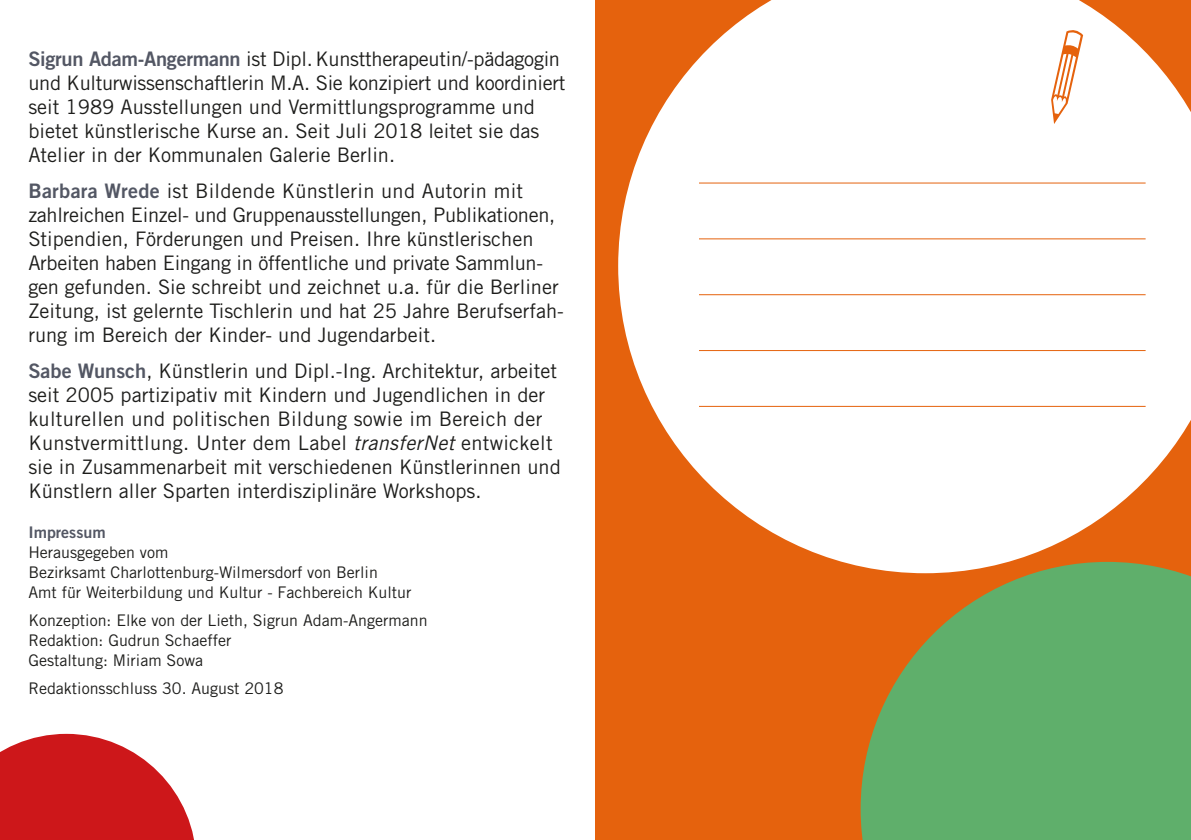
<style>
.page{position:relative;width:1191px;height:840px;background:#fff}
.page>*{position:absolute;margin:0;border:0;box-sizing:border-box;transform-origin:0 0}
.t1{font:20px/24px "Trade Gothic LT Std";color:#1d1d1b}
.t2{font:16px/20px "Trade Gothic LT Std";color:#1d1d1b}
.t3{font:16px "Trade Gothic LT Std Bd 2";color:#535764}
.s1{font-family:"Trade Gothic LT Std Bd 2";color:#535764}
.s2{font-style:italic}
</style>
<div class="page">
<svg style="left:0;top:733px;width:194px;height:106px"></svg>
<div style="left:595px;top:0;width:596px;height:839px;background:#e5620d"></div>
<svg style="left:618px;top:0;width:573px;height:567px;background:#fbe8dc"></svg>
<svg style="left:860px;top:561px;width:331px;height:278px;background:#73a560"></svg>
<svg style="left:1051px;top:29px;width:32px;height:95px"></svg>
<hr style="left:699px;top:182px;width:446px;height:1px;background:#e5620d">
<hr style="left:699px;top:238px;width:446px;height:1px;background:#e5620d">
<hr style="left:699px;top:294px;width:446px;height:1px;background:#e5620d">
<hr style="left:699px;top:350px;width:446px;height:1px;background:#e5620d">
<hr style="left:699px;top:405px;width:446px;height:1px;background:#e5620d">
<p class="t1" style="left:28px;top:46px;width:538px"><span class="s1">Sigrun Adam-Angermann</span> ist Dipl.Kunsttherapeutin/-pädagogin und Kulturwissenschaftlerin M.A. Sie konzipiert und koordiniert seit 1989 Ausstellungen und Vermittlungsprogramme und bietet künstlerische Kurse an. Seit Juli 2018 leitet sie das Atelier in der Kommunalen Galerie Berlin.</p>
<p class="t1" style="left:28px;top:178px;width:537px"><span class="s1">Barbara Wrede</span> ist Bildende Künstlerin und Autorin mit zahlreichen Einzel- und Gruppenausstellungen, Publikationen, Stipendien, Förderungen und Preisen. Ihre künstlerischen Arbeiten haben Eingang in öffentliche und private Sammlun&shy;gen gefunden. Sie schreibt und zeichnet u.a. für die Berliner Zeitung, ist gelernte Tischlerin und hat 25 Jahre Berufserfah&shy;rung im Bereich der Kinder- und Jugendarbeit.</p>
<p class="t1" style="left:28px;top:358px;width:534px"><span class="s1">Sabe Wunsch</span>, Künstlerin und Dipl.-Ing. Architektur, arbeitet seit 2005 partizipativ mit Kindern und Jugendlichen in der kulturellen und politischen Bildung sowie im Bereich der Kunstvermittlung. Unter dem Label <span class="s2">transferNet</span> entwickelt sie in Zusammenarbeit mit verschiedenen Künstlerinnen und Künstlern aller Sparten interdisziplinäre Workshops.</p>
<p class="t3" style="left:28px;top:522px;width:79px">Impressum</p>
<p class="t2" style="left:28px;top:542px;width:384px">Herausgegeben vom<br>Bezirksamt Charlottenburg-Wilmersdorf von Berlin<br>Amt für Weiterbildung und Kultur - Fachbereich Kultur</p>
<p class="t2" style="left:28px;top:610px;width:401px">Konzeption: Elke von der Lieth, Sigrun Adam-Angermann<br>Redaktion: Gudrun Schaeffer<br>Gestaltung: Miriam Sowa</p>
<p class="t2" style="left:28px;top:678px;width:257px">Redaktionsschluss 30. August 2018</p>
</div>
